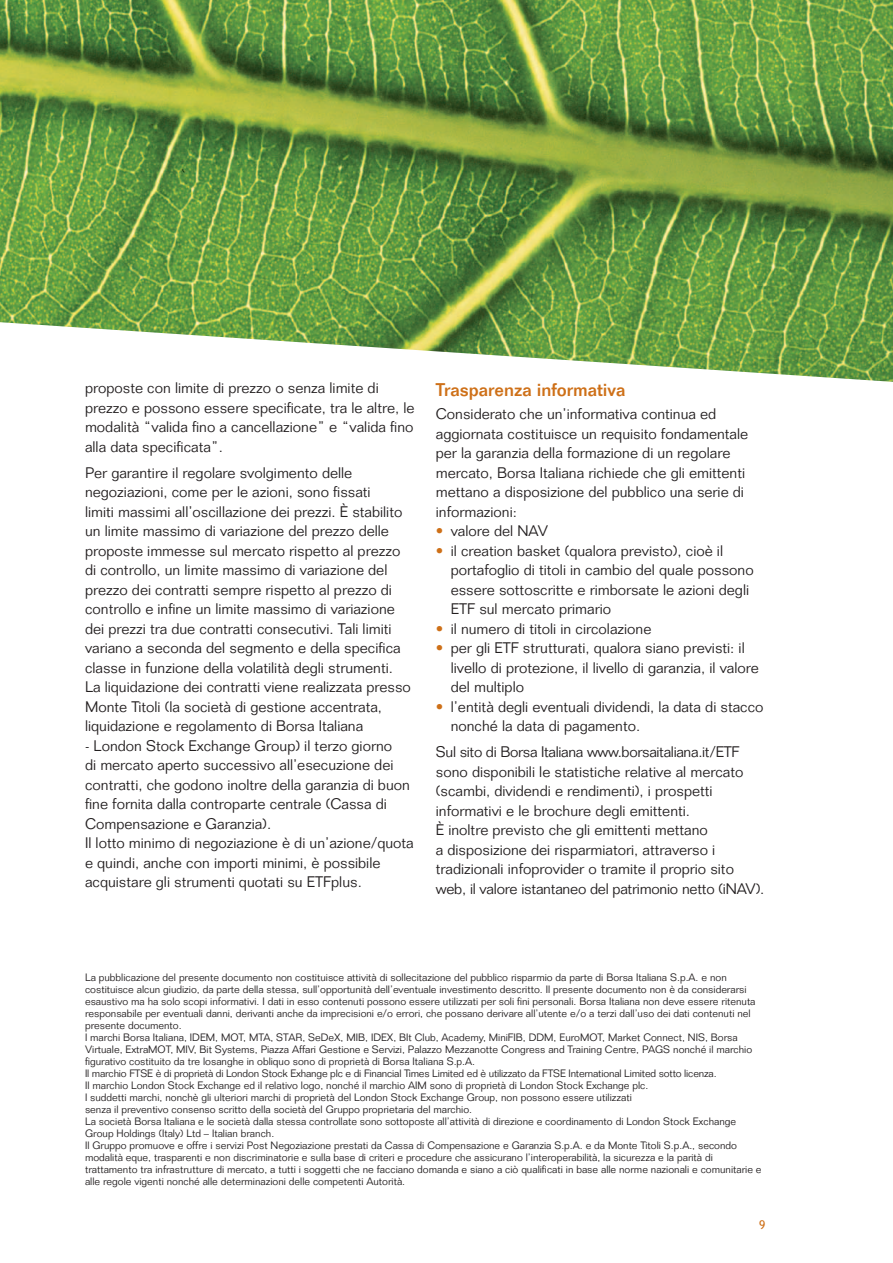
<style>
.page{position:relative;width:893px;height:1263px;background:#fff}
.page>*{position:absolute;margin:0;border:0;box-sizing:border-box;transform-origin:0 0}
.t1{font:500 18px "Folio Std";color:#ce7018}
.t2{font:300 15px/19.5px "Folio Std";color:#231f20}
.t3{font:12px "Trebuchet MS";color:#ce7018}
.t4{font:300 10.5px/12px "Folio Std";color:#231f20}
.s1{font-weight:500;color:#ce7018}
</style>
<div class="page">
<img style="left:0;top:0;width:893px;height:382px">
<p class="t2" style="left:85px;top:378px;width:331px">proposte con limite di prezzo o senza limite di prezzo e possono essere specificate, tra le altre, le modalità “valida fino a cancellazione” e “valida fino alla data specificata”.</p>
<p class="t2" style="left:85px;top:463px;width:327px">Per garantire il regolare svolgimento delle negoziazioni, come per le azioni, sono fissati<br>limiti massimi all’oscillazione dei prezzi. È stabilito un limite massimo di variazione del prezzo delle proposte immesse sul mercato rispetto al prezzo di controllo, un limite massimo di variazione del prezzo dei contratti sempre rispetto al prezzo di controllo e infine un limite massimo di variazione dei prezzi tra due contratti consecutivi. Tali limiti variano a seconda del segmento e della specifica classe in funzione della volatilità degli strumenti.<br>La liquidazione dei contratti viene realizzata presso Monte Titoli (la società di gestione accentrata, liquidazione e regolamento di Borsa Italiana</p>
<p class="t2" style="left:85px;top:736px;width:330px">- London Stock Exchange Group) il terzo giorno<br>di mercato aperto successivo all’esecuzione dei contratti, che godono inoltre della garanzia di buon fine fornita dalla controparte centrale (Cassa di Compensazione e Garanzia).<br>Il lotto minimo di negoziazione è di un’azione/quota e quindi, anche con importi minimi, è possibile acquistare gli strumenti quotati su ETFplus.</p>
<p class="t1" style="left:436px;top:378px;width:191px">Trasparenza informativa</p>
<p class="t2" style="left:436px;top:404px;width:314px">Considerato che un’informativa continua ed aggiornata costituisce un requisito fondamentale per la garanzia della formazione di un regolare mercato, Borsa Italiana richiede che gli emittenti mettano a disposizione del pubblico una serie di informazioni:</p>
<p class="t2" style="left:436px;top:521px;width:114px"><span class="s1">•</span> valore del NAV</p>
<p class="t2" style="left:451px;top:541px;width:304px;text-indent:-15px"><span class="s1">•</span> il creation basket (qualora previsto), cioè il portafoglio di titoli in cambio del quale possono essere sottoscritte e rimborsate le azioni degli ETF sul mercato primario</p>
<p class="t2" style="left:436px;top:619px;width:217px"><span class="s1">•</span> il numero di titoli in circolazione</p>
<p class="t2" style="left:451px;top:638px;width:310px;text-indent:-15px"><span class="s1">•</span> per gli ETF strutturati, qualora siano previsti: il livello di protezione, il livello di garanzia, il valore del multiplo</p>
<p class="t2" style="left:451px;top:697px;width:314px;text-indent:-15px"><span class="s1">•</span> l’entità degli eventuali dividendi, la data di stacco nonché la data di pagamento.</p>
<p class="t2" style="left:436px;top:742px;width:330px">Sul sito di Borsa Italiana www.borsaitaliana.it/ETF sono disponibili le statistiche relative al mercato (scambi, dividendi e rendimenti), i prospetti informativi e le brochure degli emittenti.<br>È inoltre previsto che gli emittenti mettano<br>a disposizione dei risparmiatori, attraverso i tradizionali infoprovider o tramite il proprio sito web, il valore istantaneo del patrimonio netto (iNAV).</p>
<p class="t4" style="left:85px;top:971px;width:678px">La pubblicazione del presente documento non costituisce attività di sollecitazione del pubblico risparmio da parte di Borsa Italiana S.p.A. e non costituisce alcun giudizio, da parte della stessa, sull’opportunità dell’eventuale investimento descritto. Il presente documento non è da considerarsi esaustivo ma ha solo scopi informativi. I dati in esso contenuti possono essere utilizzati per soli fini personali. Borsa Italiana non deve essere ritenuta responsabile per eventuali danni, derivanti anche da imprecisioni e/o errori, che possano derivare all’utente e/o a terzi dall’uso dei dati contenuti nel presente documento.<br>I marchi Borsa Italiana, IDEM, MOT, MTA, STAR, SeDeX, MIB, IDEX, BIt Club, Academy, MiniFIB, DDM, EuroMOT, Market Connect, NIS, Borsa Virtuale, ExtraMOT, MIV, Bit Systems, Piazza Affari Gestione e Servizi, Palazzo Mezzanotte Congress and Training Centre, PAGS nonché il marchio figurativo costituito da tre losanghe in obliquo sono di proprietà di Borsa Italiana S.p.A.<br>Il marchio FTSE è di proprietà di London Stock Exhange plc e di Financial Times Limited ed è utilizzato da FTSE International Limited sotto licenza.<br>Il marchio London Stock Exchange ed il relativo logo, nonché il marchio AIM sono di proprietà di London Stock Exchange plc.<br>I suddetti marchi, nonchè gli ulteriori marchi di proprietà del London Stock Exchange Group, non possono essere utilizzati<br>senza il preventivo consenso scritto della società del Gruppo proprietaria del marchio.<br>La società Borsa Italiana e le società dalla stessa controllate sono sottoposte all’attività di direzione e coordinamento di London Stock Exchange Group Holdings (Italy) Ltd – Italian branch.<br>Il Gruppo promuove e offre i servizi Post Negoziazione prestati da Cassa di Compensazione e Garanzia S.p.A. e da Monte Titoli S.p.A., secondo modalità eque, trasparenti e non discriminatorie e sulla base di criteri e procedure che assicurano l’interoperabilità, la sicurezza e la parità di trattamento tra infrastrutture di mercato, a tutti i soggetti che ne facciano domanda e siano a ciò qualificati in base alle norme nazionali e comunitarie e alle regole vigenti nonché alle determinazioni delle competenti Autorità.</p>
<p class="t3" style="left:759px;top:1218px;width:8px">9</p>
</div>
